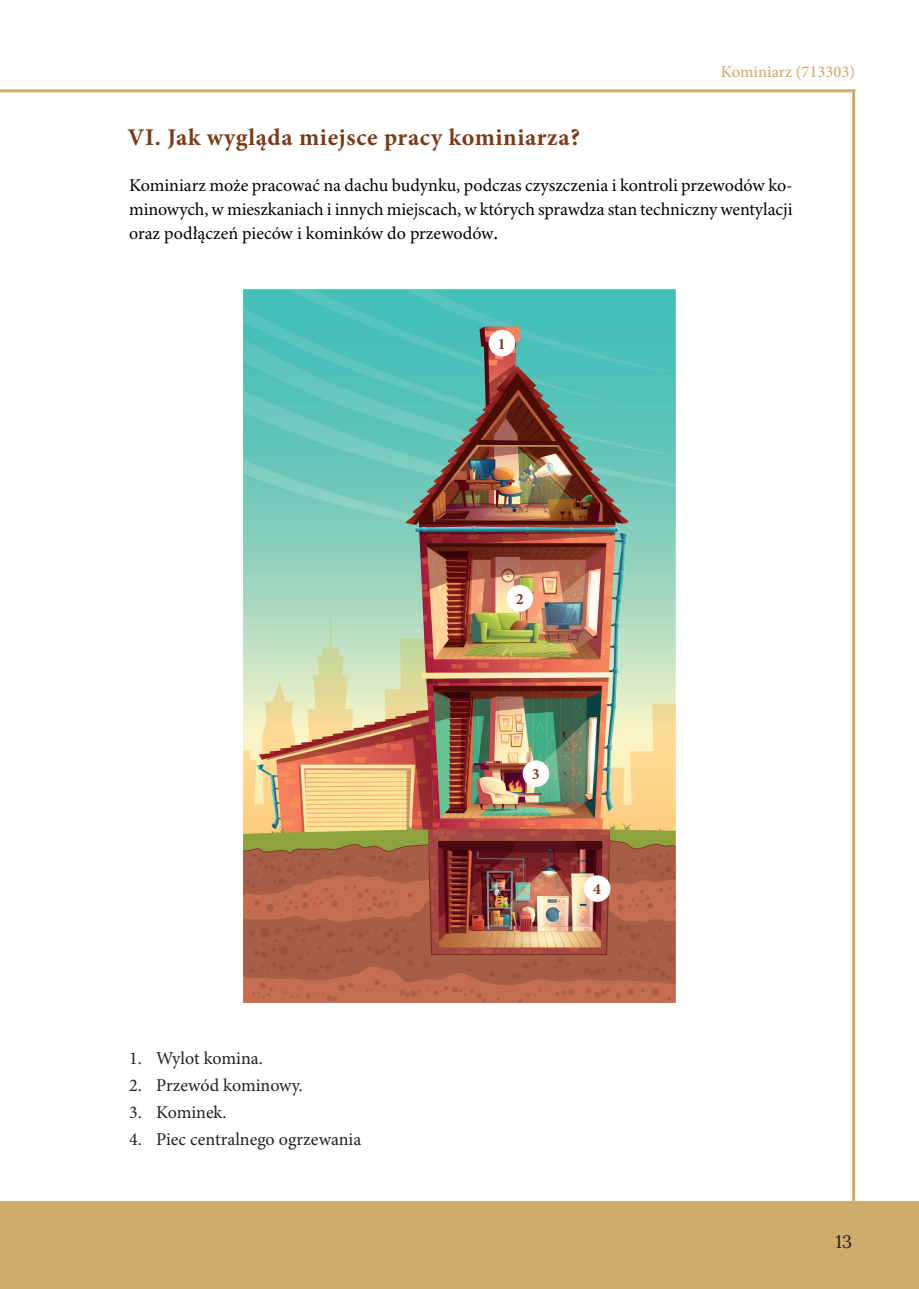
<style>
.page{position:relative;width:919px;height:1289px;background:#fff}
.page>*{position:absolute;margin:0;border:0;box-sizing:border-box;transform-origin:0 0}
.t1{font:700 24px "Minion Pro";letter-spacing:.025em;color:#7c3b17}
.t2{font:18px/24px "Minion Pro";color:#000001;text-align:justify}
.t3{font:18px "Minion Pro";color:#231f20}
.t4{font:18px "Lora";color:#231f20}
.t5{font:500 16.5px "Minion Pro";color:#cdac6d}
.t6{font:700 15.75px "Minion Pro";color:#7c3b17}
.s1{font-size:21px}
</style>
<div class="page">
<div style="left:0;top:1201px;width:918px;height:87px;background:#cdac6d"></div>
<hr style="left:852px;top:89px;width:3px;height:1114px;background:#cdac6d">
<hr style="left:0;top:89px;width:855px;height:3px;background:#cdac6d">
<img style="left:243px;top:290px;width:432px;height:712px">
<div style="left:584px;top:875px;width:26px;height:26px;background:#fff;border-radius:50%"></div>
<div style="left:522px;top:760px;width:27px;height:27px;background:#fff;border-radius:50%"></div>
<div style="left:506px;top:585px;width:27px;height:26px;background:#fff;border-radius:50%"></div>
<div style="left:488px;top:330px;width:27px;height:26px;background:#fff;border-radius:50%"></div>
<p class="t5" style="left:720px;top:61px;width:136px">Kominiarz (713303)</p>
<h1 class="t1" style="left:128px;top:120px;width:454px">VI. Jak wygląda miejsce pracy kominiarza?</h1>
<p class="t2" style="left:129px;top:174px;width:665px">Kominiarz może pracować na dachu budynku, podczas czyszczenia i kontroli przewodów ko&shy;minowych, w mieszkaniach i innych miejscach, w których sprawdza stan techniczny wentylacji oraz podłączeń pieców i kominków do przewodów<span class="s1">.</span></p>
<p class="t3" style="left:129px;top:1047px;width:135px">1. Wylot komina.</p>
<p class="t3" style="left:129px;top:1074px;width:175px">2. Przewód kominowy.</p>
<p class="t3" style="left:129px;top:1101px;width:99px">3. Kominek.</p>
<p class="t3" style="left:129px;top:1128px;width:234px">4. Piec centralnego ogrzewania</p>
<p class="t6" style="left:498px;top:332px;width:9px">1</p>
<p class="t6" style="left:515px;top:588px;width:9px">2</p>
<p class="t6" style="left:532px;top:763px;width:9px">3</p>
<p class="t6" style="left:593px;top:878px;width:9px">4</p>
<p class="t4" style="left:835px;top:1227px;width:18px">13</p>
</div>
